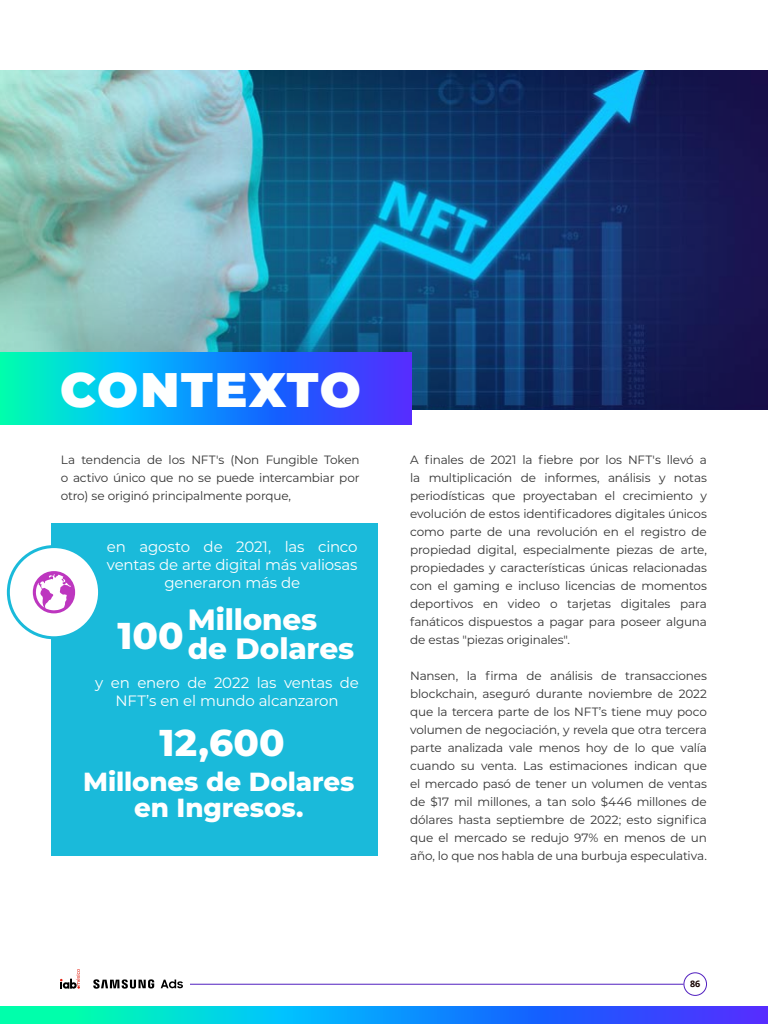
<style>
.page{position:relative;width:768px;height:1024px;background:#fff}
.page>*{position:absolute;margin:0;border:0;box-sizing:border-box;transform-origin:0 0}
.t1{font:900 48.5px "Montserrat";letter-spacing:.035em;color:#fdffff}
.t2{font:800 37.3px "Montserrat";letter-spacing:.005em;color:#fff}
.t3{font:800 29.4px/29.4px "Montserrat";letter-spacing:-.005em;color:#fff}
.t4{font:800 26.2px/26.2px "Montserrat";letter-spacing:-.005em;color:#fff;text-align:center}
.t5{font:15px/18px "Montserrat";letter-spacing:-.015em;color:#fff;text-align:center}
.t6{font:12px/18px "Montserrat";letter-spacing:-.015em;color:#333;text-align:justify}
.t7{font:700 9px "Open Sans";color:#150200}
</style>
<div class="page">
<div style="left:51px;top:524px;width:326px;height:332px;background:#1abada"></div>
<img style="left:0;top:70px;width:768px;height:340px">
<svg style="left:0;top:353px;width:412px;height:72px;background:#1590f2"></svg>
<div style="left:8px;top:547px;width:92px;height:91px;background:#fff;border-radius:50%"></div>
<div style="left:7px;top:545px;width:94px;height:94px;border:3px solid #1abada;border-radius:50%"></div>
<svg style="left:33px;top:571px;width:42px;height:42px"></svg>
<svg style="left:0;top:1006px;width:768px;height:18px;background:#139beb"></svg>
<hr style="left:190px;top:984px;width:494px;height:1px;background:#511fbf">
<div style="left:684px;top:972px;width:23px;height:24px;border:1px solid #511fbf;border-radius:50%"></div>
<svg style="left:93px;top:979px;width:61px;height:10px"></svg>
<svg style="left:161px;top:980px;width:22px;height:8px"></svg>
<svg style="left:60px;top:969px;width:20px;height:20px"></svg>
<h1 class="t1" style="left:60px;top:354px;width:302px">CONTEXTO</h1>
<p class="t6" style="left:61px;top:451px;width:300px">La tendencia de los NFT's (Non Fungible Token o activo único que no se puede intercambiar por otro) se originó principalmente porque,</p>
<p class="t5" style="left:107px;top:538px;width:252px">en agosto de 2021, las cinco ventas de arte digital más valiosas generaron más de</p>
<h3 class="t3" style="left:188px;top:603px;width:168px">Millones de Dolares</h3>
<p class="t5" style="left:95px;top:673px;width:265px">y en enero de 2022 las ventas de<br>NFT’s en el mundo alcanzaron</p>
<h2 class="t2" style="left:117px;top:608px;width:68px">100</h2>
<h2 class="t2" style="left:160px;top:715px;width:127px">12,600</h2>
<h3 class="t4" style="left:83px;top:767px;width:273px">Millones de Dolares en Ingresos.</h3>
<p class="t6" style="left:410px;top:451px;width:298px">A finales de 2021 la fiebre por los NFT's llevó a la multiplicación de informes, análisis y notas periodísticas que proyectaban el crecimiento y evolución de estos identificadores digitales únicos como parte de una revolución en el registro de propiedad digital, especialmente piezas de arte, propiedades y características únicas relacionadas con el gaming e incluso licencias de momentos deportivos en video o tarjetas digitales para fanáticos dispuestos a pagar para poseer alguna de estas "piezas originales".</p>
<p class="t6" style="left:410px;top:667px;width:298px">Nansen, la firma de análisis de transacciones blockchain, aseguró durante noviembre de 2022 que la tercera parte de los NFT’s tiene muy poco volumen de negociación, y revela que otra tercera parte analizada vale menos hoy de lo que valía cuando su venta. Las estimaciones indican que el mercado pasó de tener un volumen de ventas de $17 mil millones, a tan solo $446 millones de dólares hasta septiembre de 2022; esto significa que el mercado se redujo 97% en menos de un año, lo que nos habla de una burbuja especulativa.</p>
<p class="t7" style="left:690px;top:977px;width:12px">86</p>
</div>
